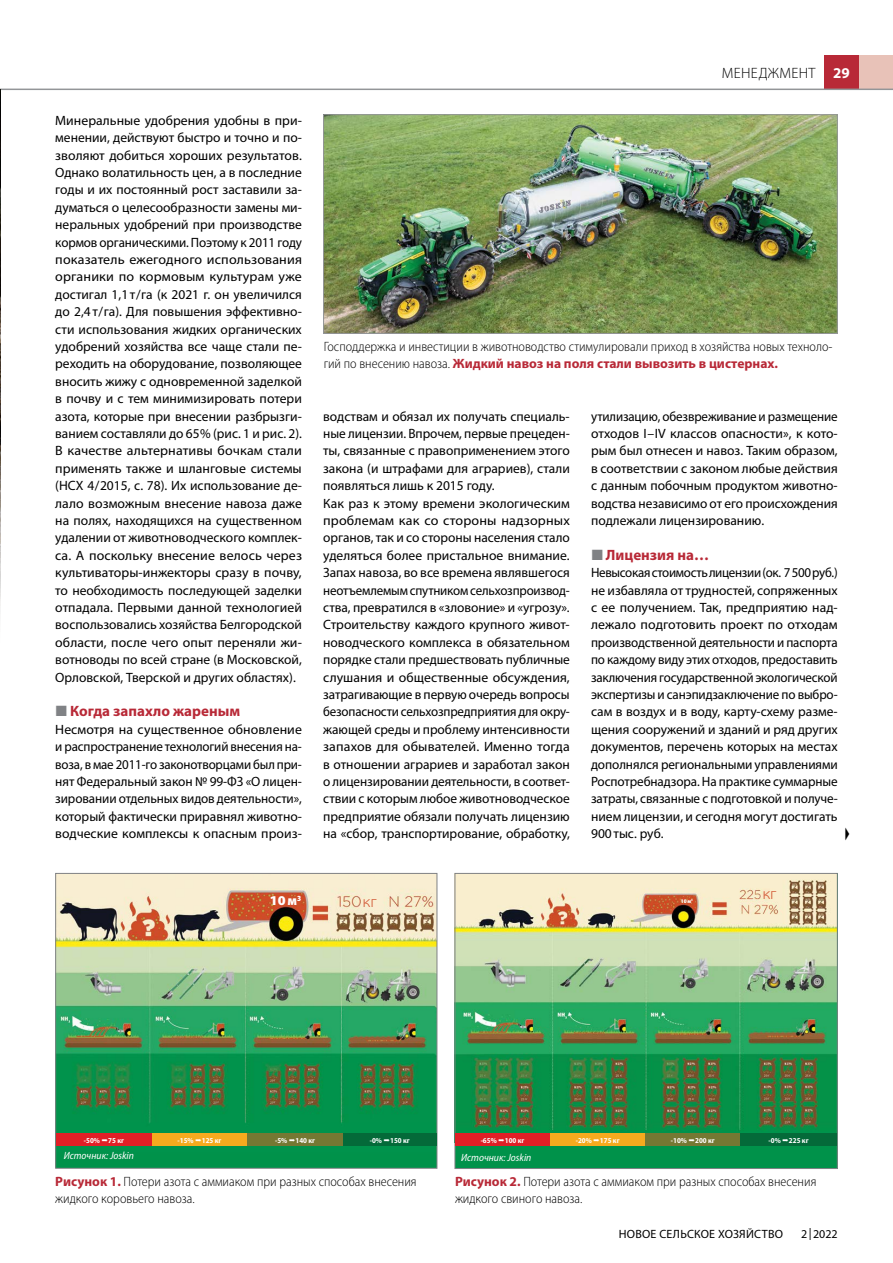
<style>
.page{position:relative;width:893px;height:1263px;background:#fff}
.page>*{position:absolute;margin:0;border:0;box-sizing:border-box;transform-origin:0 0}
.t1{font:300 semi-expanded 16.2px "Myriad Pro";color:#ce4b27}
.t2{font:700 15px "Myriad Pro";color:#b82937}
.t3{font:300 15px "Myriad Pro";letter-spacing:.02em;color:#000}
.t4{font:13.5px/17.4px "Myriad Pro";color:#000;text-align:justify}
.t5{font:13.5px/17.4px "Myriad Pro";color:#000;text-align:justify;scale:.96 1}
.t6{font:300 semi-condensed 13.5px/17.4px "Myriad Pro";color:#000}
.t7{font:900 semi-condensed 13.5px "Myriad Pro";color:#fff;scale:1.1 1}
.t8{font:12px "Myriad Pro";letter-spacing:.02em;color:#000}
.t9{font:italic semi-condensed 10.5px "Myriad Pro";color:#fff}
.t10{font:700 semi-condensed 7.5px "Myriad Pro";color:#fff}
.t11{font:900 semi-condensed 5.55px "Myriad Pro";color:#fff}
.s1{color:#808285}
.s2{font-weight:700;color:#fff}
.s3{font-weight:700;font-stretch:normal;color:#b82937}
</style>
<div class="page">
<div style="left:859px;top:55px;width:34px;height:35px;background:#e8c2b8"></div>
<div style="left:824px;top:55px;width:35px;height:35px;background:#b82937"></div>
<hr style="left:0;top:89px;width:893px;height:1px;background:#939598">
<img style="left:0;top:89px;width:1px;height:523px">
<img style="left:325px;top:116px;width:511px;height:216px">
<div style="left:323px;top:114px;width:515px;height:220px;border:1px solid #939598"></div>
<div style="left:56px;top:873px;width:381px;height:295px;background:#00924a"></div>
<img style="left:57px;top:875px;width:378px;height:248px">
<div style="left:55px;top:873px;width:382px;height:296px;border:1px solid #808285"></div>
<div style="left:455px;top:873px;width:382px;height:295px;background:#00924a"></div>
<img style="left:457px;top:875px;width:379px;height:256px">
<div style="left:455px;top:873px;width:383px;height:296px;border:1px solid #808285"></div>
<div style="left:455px;top:1133px;width:95px;height:13px;background:#e11f26"></div>
<div style="left:550px;top:1133px;width:95px;height:13px;background:#f6aa1e"></div>
<div style="left:645px;top:1133px;width:95px;height:13px;background:#757833"></div>
<div style="left:740px;top:1133px;width:97px;height:13px;background:#046a39"></div>
<div style="left:56px;top:1133px;width:96px;height:13px;background:#e11f26"></div>
<div style="left:152px;top:1133px;width:95px;height:13px;background:#f6aa1e"></div>
<div style="left:247px;top:1133px;width:96px;height:13px;background:#757833"></div>
<div style="left:343px;top:1133px;width:94px;height:13px;background:#046a39"></div>
<p class="t4" style="left:55px;top:111px;width:248px">Минеральные удобрения удобны в при‑ менении, действуют быстро и точно и по‑ зволяют добиться хороших результатов.<br>Однако волатильность цен, а в последние годы и их постоянный рост заставили за‑ думаться о целесообразности замены ми‑ неральных удобрений при производстве кормов органическими. Поэтому к 2011 году показатель ежегодного использования органики по кормовым культурам уже достигал 1,1т/га (к 2021 г. он увеличился до 2,4т/га). Для повышения эффективно‑ сти использования жидких органических удобрений хозяйства все чаще стали пе‑ реходить на оборудование, позволяющее вносить жижу с одновременной заделкой в почву и с тем минимизировать потери азота, которые при внесении разбрызги‑ ванием составляли до 65% (рис. 1 и рис. 2).<br>В качестве альтернативы бочкам стали применять также и шланговые системы (НСХ 4/2015, с. 78). Их использование де‑ лало возможным внесение навоза даже на полях, находящихся на существенном удалении от животноводческого комплек‑ са. А поскольку внесение велось через культиваторы-инжекторы сразу в почву, то необходимость последующей заделки отпадала. Первыми данной технологией воспользовались хозяйства Белгородской области, после чего опыт переняли жи‑ вотноводы по всей стране (в Московской, Орловской, Тверской и других областях).</p>
<p class="t2" style="left:55px;top:701px;width:186px"><span class="s1">◼</span> Когда запахло жареным</p>
<p class="t4" style="left:55px;top:720px;width:248px">Несмотря на существенное обновление и распространение технологий внесения на‑ воза, в мае 2011‑го законотворцами был при‑ нят Федеральный закон № 99‑ФЗ «О лицен‑ зировании отдельных видов деятельности», который фактически приравнял животно‑ водческие комплексы к опасным произ‑</p>
<p class="t3" style="left:722px;top:65px;width:129px">МЕНЕДЖМЕНТ <span class="s2">29</span></p>
<p class="t6" style="left:324px;top:338px;width:510px">Господдержка и инвестиции в животноводство стимулировали приход в хозяйства новых техноло&shy;гий по внесению навоза. <span class="s3">Жидкий навоз на поля стали вывозить в цистернах.</span></p>
<p class="t4" style="left:323px;top:407px;width:248px;text-align:left">водствам и обязал их получать специаль&shy;ные лицензии. Впрочем, первые прецеден‑ ты, связанные с правоприменением этого закона (и штрафами для аграриев), стали появляться лишь к 2015 году.<br>Как раз к этому времени экологическим проблемам как со стороны надзорных органов, так и со стороны населения стало уделяться более пристальное внимание.<br>Запах навоза, во все времена являвшегося неотъемлемым спутником сельхозпроизвод‑ ства, превратился в «зловоние» и «угрозу».<br>Строительству каждого крупного живот‑ новодческого комплекса в обязательном порядке стали предшествовать публичные слушания и общественные обсуждения, затрагивающие в первую очередь вопросы безопасности сельхозпредприятия для окру‑ жающей среды и проблему интенсивности запахов для обывателей. Именно тогда в отношении аграриев и заработал закон о лицензировании деятельности, в соответ‑ ствии с которым любое животноводческое предприятие обязали получать лицензию на «сбор, транспортирование, обработку,</p>
<p class="t5" style="left:591px;top:407px;width:258px">утилизацию, обезвреживание и размещение отходов I–IV классов опасности», к кото‑ рым был отнесен и навоз. Таким образом, в соответствии с законом любые действия с данным побочным продуктом животно‑ водства независимо от его происхождения подлежали лицензированию.</p>
<p class="t2" style="left:591px;top:545px;width:120px"><span class="s1">◼</span> Лицензия на…</p>
<p class="t5" style="left:591px;top:564px;width:259px">Невысокая стоимость лицензии (ок. 7500 руб.) не избавляла от трудностей, сопряженных с ее получением. Так, предприятию над‑ лежало подготовить проект по отходам производственной деятельности и паспорта по каждому виду этих отходов, предоставить заключения государственной экологической экспертизы и санэпидзаключение по выбро‑ сам в воздух и в воду, карту-схему разме‑ щения сооружений и зданий и ряд других документов, перечень которых на местах дополнялся региональными управлениями Роспотребнадзора. На практике суммарные затраты, связанные с подготовкой и получе‑ нием лицензии, и сегодня могут достигать 900тыс. руб.</p>
<p class="t7" style="left:270px;top:892px;width:30px">10м<sup>3</sup></p>
<p class="t1" style="left:362px;top:893px;width:16px">кг</p>
<p class="t11" style="left:681px;top:898px;width:13px">10 м<sup>3</sup></p>
<p class="t1" style="left:762px;top:885px;width:16px">кг</p>
<p class="t10" style="left:84px;top:1136px;width:42px">-50% 75 кг</p>
<p class="t10" style="left:178px;top:1136px;width:45px">-15% 125 кг</p>
<p class="t10" style="left:275px;top:1136px;width:42px">-5% 140 кг</p>
<p class="t10" style="left:370px;top:1136px;width:42px">-0% 150 кг</p>
<p class="t10" style="left:481px;top:1136px;width:45px">-65% 100 кг</p>
<p class="t10" style="left:576px;top:1136px;width:45px">-20% 175 кг</p>
<p class="t10" style="left:671px;top:1136px;width:45px">-10% 200 кг</p>
<p class="t10" style="left:769px;top:1136px;width:42px">-0% 225 кг</p>
<p class="t9" style="left:64px;top:1150px;width:72px">Источник: Joskin</p>
<p class="t9" style="left:461px;top:1151px;width:72px">Источник: Joskin</p>
<p class="t6" style="left:55px;top:1173px;width:363px"><span class="s3">Рисунок 1.</span> Потери азота с аммиаком при разных способах внесения жидкого коровьего навоза.</p>
<p class="t6" style="left:455px;top:1173px;width:363px"><span class="s3">Рисунок 2.</span> Потери азота с аммиаком при разных способах внесения жидкого свиного навоза.</p>
<p class="t8" style="left:619px;top:1227px;width:166px">НОВОЕ СЕЛЬСКОЕ ХОЗЯЙСТВО</p>
<p class="t8" style="left:801px;top:1227px;width:38px">2|2022</p>
</div>
